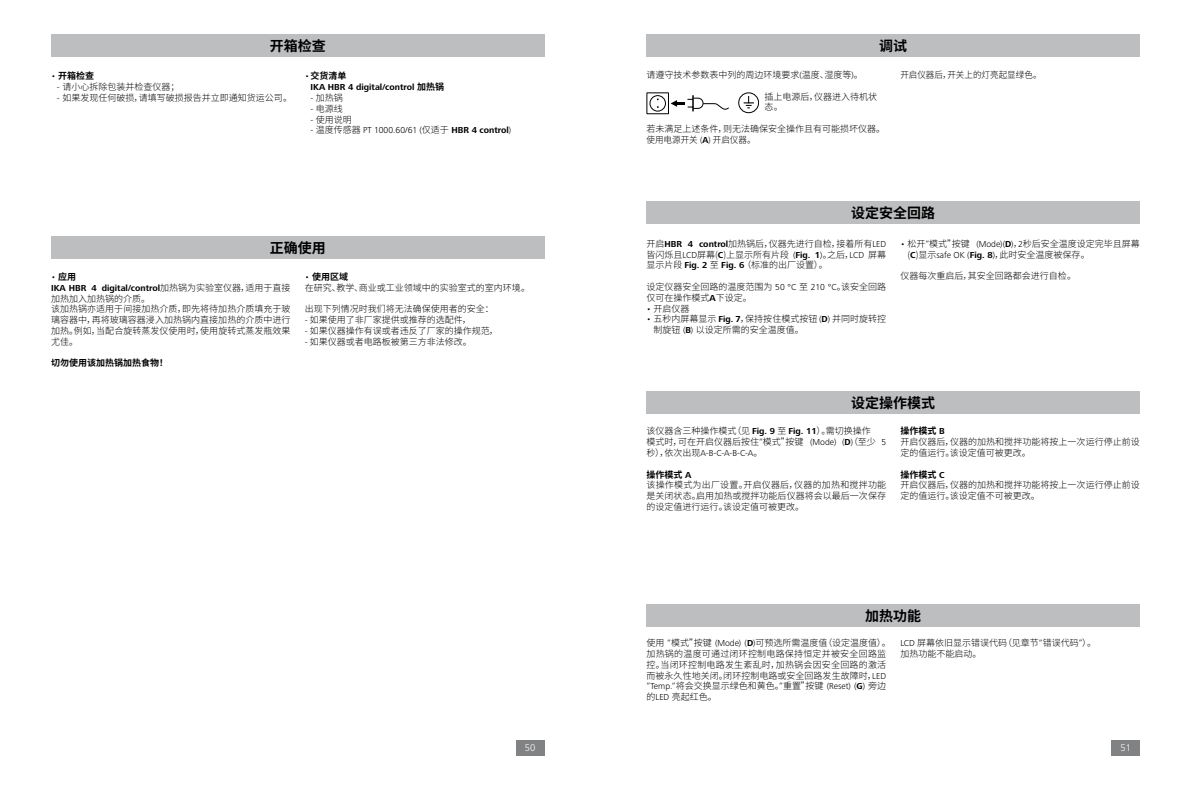
<style>
.page{position:relative;width:1191px;height:791px;background:#fff}
.page>*{position:absolute;margin:0;border:0;box-sizing:border-box;transform-origin:0 0}
.t1{font:700 14px "Source Han Sans CN";color:#000}
.t2{font:300 10px "Frutiger Next IKA";color:#fff}
.t3{font:300 9px/10.8px "Source Han Sans CN";color:#000}
.t4{font:700 9px "Frutiger Next IKA";color:#000}
.t5{font:300 9px "Frutiger Next IKA";color:#000}
.t6{font:700 9px "Source Han Sans CN";color:#000}
.t7{font:300 9px "Source Han Sans CN";color:#000;scale:.95 1}
.s1{font-family:"Frutiger Next IKA";font-weight:300}
.s2{font-family:"Frutiger Next IKA"}
.s3{font-family:"Source Han Sans CN"}
.s4{font-weight:700}
.s5{font-family:"Source Han Sans CN";font-weight:300}
.s6{font-family:"Frutiger Next IKA";font-weight:700}
</style>
<div class="page">
<div style="left:1111px;top:740px;width:29px;height:15px;background:#808284"></div>
<div style="left:516px;top:740px;width:28px;height:15px;background:#808284"></div>
<div style="left:51px;top:34px;width:493px;height:23px;background:#bcbec0"></div>
<div style="left:51px;top:236px;width:493px;height:23px;background:#bcbec0"></div>
<div style="left:646px;top:34px;width:494px;height:23px;background:#bcbec0"></div>
<div style="left:646px;top:201px;width:494px;height:23px;background:#bcbec0"></div>
<div style="left:738px;top:92px;width:21px;height:21px;border:1px solid #000;border-radius:50%"></div>
<svg style="left:743px;top:96px;width:11px;height:13px"></svg>
<svg style="left:646px;top:92px;width:83px;height:22px"></svg>
<div style="left:646px;top:391px;width:494px;height:23px;background:#bcbec0"></div>
<div style="left:646px;top:604px;width:494px;height:22px;background:#bcbec0"></div>
<h1 class="t1" style="left:270px;top:38px;width:57px">开箱检查</h1>
<p class="t6" style="left:51px;top:71px;width:45px"><span class="s1">•</span> 开箱检查</p>
<p class="t3" style="left:57px;top:82px;width:124px"><span class="s2">-</span> 请小心拆除包装并检查仪器；</p>
<p class="t3" style="left:57px;top:93px;width:237px"><span class="s2">-</span> 如果发现任何破损，请填写破损报告并立即通知货运公司。</p>
<p class="t6" style="left:305px;top:71px;width:43px"><span class="s1">•</span>交货清单</p>
<p class="t4" style="left:310px;top:82px;width:135px">IKA HBR 4 digital/control <span class="s3">加热锅</span></p>
<p class="t3" style="left:310px;top:93px;width:34px"><span class="s2">-</span> 加热锅</p>
<p class="t3" style="left:310px;top:103px;width:34px"><span class="s2">-</span> 电源线</p>
<p class="t3" style="left:310px;top:114px;width:43px"><span class="s2">-</span> 使用说明</p>
<p class="t5" style="left:310px;top:125px;width:202px">- <span class="s3">温度传感器</span> PT 1000.60/61 (<span class="s3">仅适于</span> <span class="s4">HBR 4 control</span>)</p>
<h1 class="t1" style="left:270px;top:240px;width:57px">正确使用</h1>
<p class="t6" style="left:51px;top:272px;width:27px"><span class="s1">•</span> 应用</p>
<p class="t4" style="left:51px;top:283px;width:241px">IKA HBR 4 digital/control<span class="s5">加热锅为实验室仪器，适用于直接</span></p>
<p class="t3" style="left:51px;top:293px;width:241px">加热加入加热锅的介质。<br>该加热锅亦适用于间接加热介质，即先将待加热介质填充于玻璃容器中，再将玻璃容器浸入加热锅内直接加热的介质中进行加热。例如，当配合旋转蒸发仪使用时，使用旋转式蒸发瓶效果尤佳。</p>
<p class="t6" style="left:51px;top:358px;width:119px">切勿使用该加热锅加热食物！</p>
<p class="t3" style="left:305px;top:272px;width:227px"><span class="s2">•</span> <span class="s4">使用区域<br></span>在研究、教学、商业或工业领域中的实验室式的室内环境。</p>
<p class="t3" style="left:305px;top:304px;width:190px">出现下列情况时我们将无法确保使用者的安全：</p>
<p class="t3" style="left:305px;top:315px;width:168px">- 如果使用了非厂家提供或推荐的选配件，</p>
<p class="t3" style="left:305px;top:326px;width:195px">- 如果仪器操作有误或者违反了厂家的操作规范，</p>
<p class="t3" style="left:305px;top:336px;width:169px">- 如果仪器或者电路板被第三方非法修改。</p>
<h1 class="t1" style="left:879px;top:38px;width:29px">调试</h1>
<p class="t3" style="left:646px;top:70px;width:218px">请遵守技术参数表中列的周边环境要求<span class="s2">(</span>温度、湿度等<span class="s2">)</span>。</p>
<p class="t3" style="left:764px;top:91px;width:114px">插上电源后，仪器进入待机状态。</p>
<p class="t3" style="left:646px;top:124px;width:240px">若未满足上述条件，则无法确保安全操作且有可能损坏仪器。使用电源开关 <span class="s2">(</span><span class="s6">A</span><span class="s2">)</span> 开启仪器。</p>
<p class="t7" style="left:900px;top:70px;width:150px">开启仪器后，开关上的灯亮起显绿色。</p>
<h1 class="t1" style="left:851px;top:205px;width:85px">设定安全回路</h1>
<p class="t3" style="left:646px;top:238px;width:241px;text-align:justify">开启<span class="s6">HBR 4 control</span>加热锅后，仪器先进行自检，接着所有<span class="s2">LED</span>皆闪烁且<span class="s2">LCD</span>屏幕(<span class="s6">C</span>)上显示所有片段 <span class="s2">(</span><span class="s6">Fig. 1</span><span class="s2">)</span>。之后，<span class="s2">LCD</span> 屏幕显示片段 <span class="s6">Fig. 2</span> 至 <span class="s6">Fig. 6</span>（标准的出厂设置）。</p>
<p class="t3" style="left:646px;top:281px;width:241px">设定仪器安全回路的温度范围为 <span class="s2">50 °C</span> 至 <span class="s2">210 °C</span>。该安全回路仅可在操作模式<span class="s6">A</span>下设定。</p>
<p class="t3" style="left:646px;top:303px;width:45px"><span class="s2">•</span> 开启仪器</p>
<p class="t3" style="left:653px;top:314px;width:234px;text-indent:-7px"><span class="s2">•</span> 五秒内屏幕显示 <span class="s6">Fig. 7</span>，保持按住模式按钮 <span class="s2">(</span><span class="s6">D</span><span class="s2">)</span> 并同时旋转控制旋钮 <span class="s2">(</span><span class="s6">B</span><span class="s2">)</span> 以设定所需的安全温度值。</p>
<p class="t3" style="left:907px;top:238px;width:234px;text-indent:-7px"><span class="s2">•</span> 松开<span class="s2">“</span>模式”按键 <span class="s2">(Mode)(</span><span class="s6">D</span><span class="s2">)</span>，<span class="s2">2</span>秒后安全温度设定完毕且屏幕(<span class="s6">C</span>)显示<span class="s2">safe OK (</span><span class="s6">Fig. 8</span><span class="s2">)</span>，此时安全温度被保存。</p>
<p class="t3" style="left:900px;top:271px;width:177px">仪器每次重启后，其安全回路都会进行自检。</p>
<h1 class="t1" style="left:851px;top:395px;width:85px">设定操作模式</h1>
<p class="t3" style="left:646px;top:426px;width:231px">该仪器含三种操作模式（见 <span class="s6">Fig. 9</span> 至 <span class="s6">Fig. 11</span>）。需切换操作模式时，可在开启仪器后按住<span class="s2">“</span>模式”按键 <span class="s2">(Mode) (</span><span class="s6">D</span>（至少</p>
<p class="t3" style="left:900px;top:426px;width:241px"><span class="s4">操作模式</span> <span class="s6">B<br></span>开启仪器后，仪器的加热和搅拌功能将按上一次运行停止前设定的值运行。该设定值可被更改。</p>
<p class="t3" style="left:900px;top:469px;width:241px"><span class="s4">操作模式</span> <span class="s6">C<br></span>开启仪器后，仪器的加热和搅拌功能将按上一次运行停止前设定的值运行。该设定值不可被更改。</p>
<p class="t5" style="left:851px;top:437px;width:4px">)</p>
<p class="t5" style="left:881px;top:437px;width:6px">5</p>
<p class="t5" style="left:646px;top:448px;width:118px"><span class="s3">秒），依次出现</span>A-B-C-A-B-C-A<span class="s3">。</span></p>
<p class="t3" style="left:646px;top:469px;width:241px"><span class="s4">操作模式</span> <span class="s6">A<br></span>该操作模式为出厂设置。开启仪器后，仪器的加热和搅拌功能是关闭状态。启用加热或搅拌功能后仪器将会以最后一次保存的设定值进行运行。该设定值可被更改。</p>
<h1 class="t1" style="left:865px;top:608px;width:57px">加热功能</h1>
<p class="t3" style="left:646px;top:638px;width:246px">使用 <span class="s2">“</span>模式”按键 <span class="s2">(Mode) (</span><span class="s6">D</span><span class="s2">)</span>可预选所需温度值（设定温度值）。加热锅的温度可通过闭环控制电路保持恒定并被安全回路监控。当闭环控制电路发生紊乱时，加热锅会因安全回路的激活而被永久性地关闭。闭环控制电路或安全回路发生故障时，<span class="s2">LED “Temp.“</span>将会交换显示绿色和黄色。<span class="s2">“</span>重置”按键 <span class="s2">(Reset) (</span><span class="s6">G</span><span class="s2">)</span> 旁边的<span class="s2">LED</span> 亮起红色。</p>
<p class="t3" style="left:900px;top:638px;width:197px"><span class="s2">LCD</span> 屏幕依旧显示错误代码（见章节<span class="s2">“</span>错误代码<span class="s2">”</span>）。加热功能不能启动。</p>
<p class="t2" style="left:525px;top:742px;width:12px">50</p>
<p class="t2" style="left:1120px;top:742px;width:12px">51</p>
</div>
